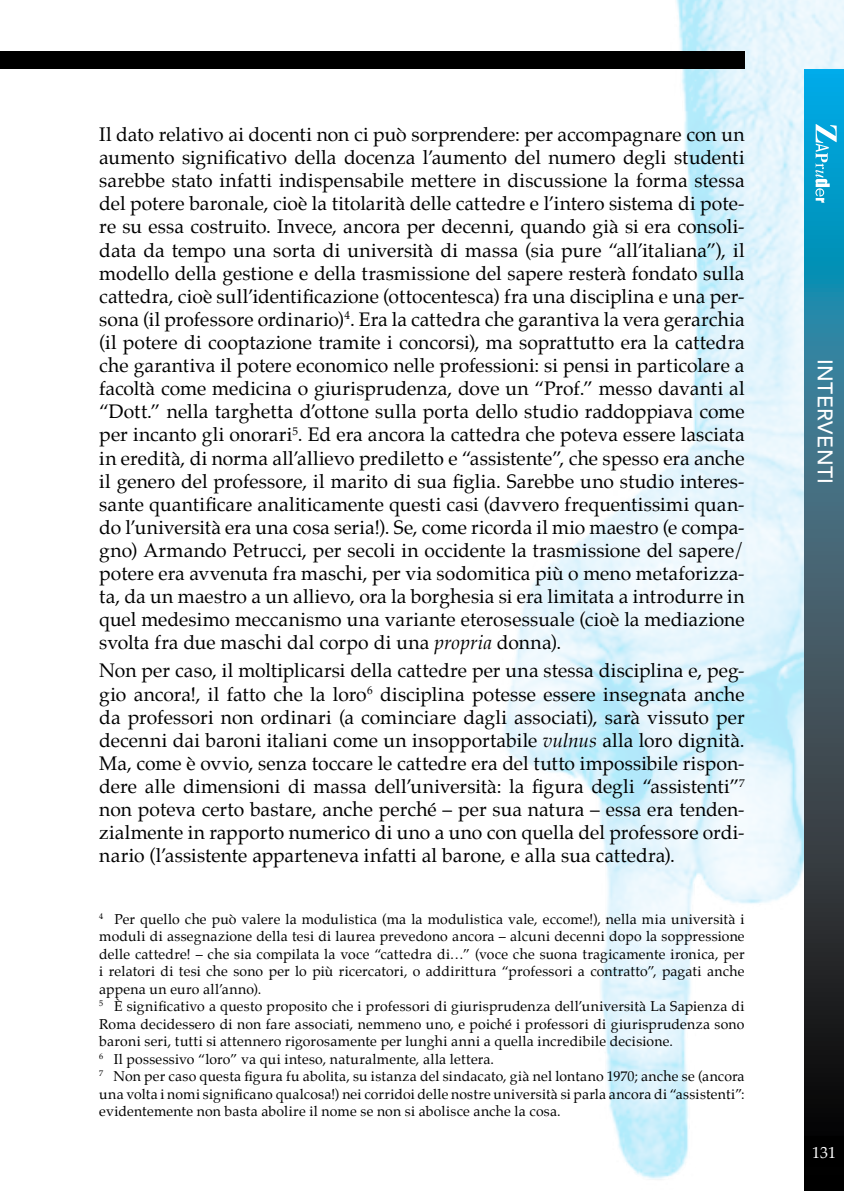
<style>
.page{position:relative;width:844px;height:1191px;background:#fff}
.page>*{position:absolute;margin:0;border:0;box-sizing:border-box;transform-origin:0 0}
.t1{font:500 21px "Avenir";color:#fff}
.t2{font:19.25px/23.1px "Palatino";letter-spacing:.005em;color:#000;text-align:justify}
.t3{font:15.75px "Palatino";color:#fff}
.t4{font:14px/17.5px "Palatino";letter-spacing:.015em;color:#000}
.s1{font-style:italic}
</style>
<div class="page">
<img style="left:0;top:0;width:843px;height:1180px">
<svg style="left:804px;top:69px;width:39px;height:1122px;background:#2a596a"></svg>
<div style="left:0;top:52px;width:744px;height:17px;background:#000"></div>
<svg style="left:815px;top:124px;width:21px;height:79px"></svg>
<div style="left:804px;top:1136px;width:39px;height:30px;background:#000"></div>
<p class="t2" style="left:99px;top:123px;width:646px">Il dato relativo ai docenti non ci può sorprendere: per accompagnare con un aumento significativo della docenza l’aumento del numero degli studenti sarebbe stato infatti indispensabile mettere in discussione la forma stessa del potere baronale, cioè la titolarità delle cattedre e l’intero sistema di pote&shy;re su essa costruito. Invece, ancora per decenni, quando già si era consoli&shy;data da tempo una sorta di università di massa (sia pure “all’italiana”), il modello della gestione e della trasmissione del sapere resterà fondato sulla cattedra, cioè sull’identificazione (ottocentesca) fra una disciplina e una per&shy;sona (il professore ordinario)<sup>4</sup>. Era la cattedra che garantiva la vera gerarchia (il potere di cooptazione tramite i concorsi), ma soprattutto era la cattedra che garantiva il potere economico nelle professioni: si pensi in particolare a facoltà come medicina o giurisprudenza, dove un “Prof.” messo davanti al “Dott.” nella targhetta d’ottone sulla porta dello studio raddoppiava come per incanto gli onorari<sup>5</sup>. Ed era ancora la cattedra che poteva essere lasciata in eredità, di norma all’allievo prediletto e “assistente”, che spesso era anche il genero del professore, il marito di sua figlia. Sarebbe uno studio interes&shy;sante quantificare analiticamente questi casi (davvero frequentissimi quan&shy;do l’università era una cosa seria!). Se, come ricorda il mio maestro (e compa&shy;gno) Armando Petrucci, per secoli in occidente la trasmissione del sapere/ potere era avvenuta fra maschi, per via sodomitica più o meno metaforizza&shy;ta, da un maestro a un allievo, ora la borghesia si era limitata a introdurre in quel medesimo meccanismo una variante eterosessuale (cioè la mediazione svolta fra due maschi dal corpo di una <span class="s1">propria</span> donna).</p>
<p class="t2" style="left:99px;top:659px;width:646px">Non per caso, il moltiplicarsi della cattedre per una stessa disciplina e, peg&shy;gio ancora!, il fatto che la loro<sup>6</sup> disciplina potesse essere insegnata anche da professori non ordinari (a cominciare dagli associati), sarà vissuto per decenni dai baroni italiani come un insopportabile <span class="s1">vulnus</span> alla loro dignità.<br>Ma, come è ovvio, senza toccare le cattedre era del tutto impossibile rispon&shy;dere alle dimensioni di massa dell’università: la figura degli “assistenti”<sup>7 </sup>non poteva certo bastare, anche perché – per sua natura – essa era tenden&shy;zialmente in rapporto numerico di uno a uno con quella del professore ordi&shy;nario (l’assistente apparteneva infatti al barone, e alla sua cattedra).</p>
<p class="t4" style="left:99px;top:910px;width:646px"><sup>4</sup> Per quello che può valere la modulistica (ma la modulistica vale, eccome!), nella mia università i moduli di assegnazione della tesi di laurea prevedono ancora – alcuni decenni dopo la soppressione delle cattedre! – che sia compilata la voce “cattedra di…” (voce che suona tragicamente ironica, per i relatori di tesi che sono per lo più ricercatori, o addirittura “professori a contratto”, pagati anche appena un euro all’anno).<br><sup>5</sup> È significativo a questo proposito che i professori di giurisprudenza dell’università La Sapienza di Roma decidessero di non fare associati, nemmeno uno, e poiché i professori di giurisprudenza sono baroni seri, tutti si attennero rigorosamente per lunghi anni a quella incredibile decisione.<br><sup>6</sup> Il possessivo “loro” va qui inteso, naturalmente, alla lettera.<br><sup>7</sup> Non per caso questa figura fu abolita, su istanza del sindacato, già nel lontano 1970; anche se (ancora una volta i nomi significano qualcosa!) nei corridoi delle nostre università si parla ancora di “assistenti”: evidentemente non basta abolire il nome se non si abolisce anche la cosa.</p>
<p class="t1" style="left:837px;top:358px;width:123px;rotate:90deg">INTERVENTI</p>
<p class="t3" style="left:812px;top:1139px;width:25px">131</p>
</div>
